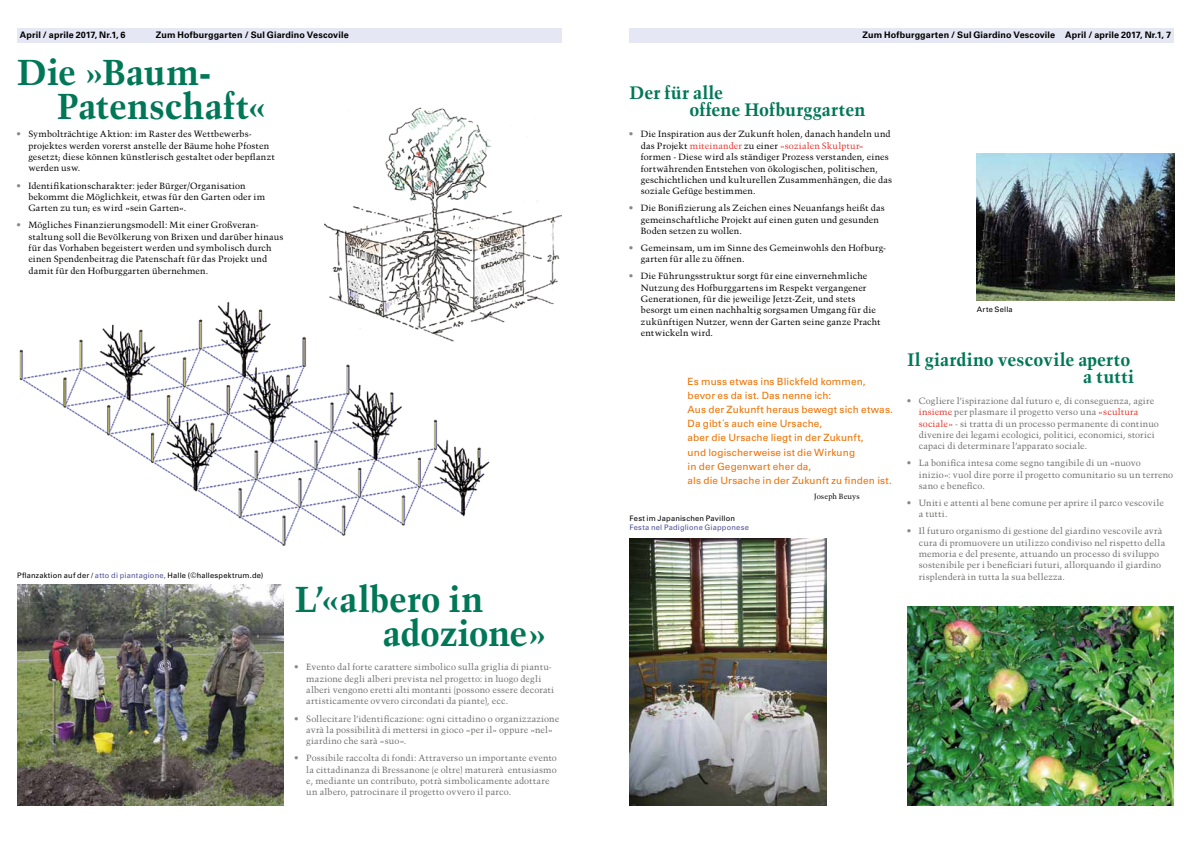
<style>
.page{position:relative;width:1191px;height:842px;background:#fff}
.page>*{position:absolute;margin:0;border:0;box-sizing:border-box;transform-origin:0 0}
.t1{font:700 36px/34px "Trump Mediaeval LT Std";letter-spacing:-.005em;color:#007757}
.t2{font:700 18px/17px "Trump Mediaeval LT Std";letter-spacing:.005em;color:#007757}
.t3{font:10px/14.2px "Univers LT Pro 55 Roman";letter-spacing:.015em;color:#ee7100}
.t4{font:9px/11.3px "Trump Mediaeval LT Std";letter-spacing:.015em;color:#000}
.t5{font:9px/11.3px "Trump Mediaeval LT Std";letter-spacing:.015em;color:#6f6f6e}
.t6{font:700 9px "Univers LT Pro 65";letter-spacing:.015em;color:#000}
.t7{font:7.5px "Univers LT Pro 55 Roman";letter-spacing:.025em;color:#000}
.t8{font:7.5px "Univers LT Pro 55 Roman";letter-spacing:.025em;color:#4f5298}
.t9{font:7.5px "Trump Mediaeval LT Std";letter-spacing:.015em;color:#000}
.s1{font-family:"Univers LT Pro 55 Roman";color:#878786}
.s2{color:#4f5298}
.s3{color:#e73229}
</style>
<div class="page">
<div style="left:629px;top:28px;width:545px;height:15px;background:#e6e7f5"></div>
<div style="left:17px;top:28px;width:544px;height:15px;background:#e6e7f5"></div>
<img style="left:17px;top:584px;width:266px;height:221px">
<img style="left:19px;top:302px;width:471px;height:244px">
<img style="left:325px;top:107px;width:236px;height:234px">
<img style="left:629px;top:539px;width:197px;height:266px">
<img style="left:977px;top:153px;width:197px;height:147px">
<img style="left:907px;top:607px;width:267px;height:198px">
<p class="t6" style="left:20px;top:29px;width:107px">April / aprile 2017, Nr.1, 6</p>
<p class="t6" style="left:156px;top:29px;width:194px">Zum Hofburggarten / Sul Giardino Vescovile</p>
<p class="t6" style="left:862px;top:29px;width:310px">Zum Hofburggarten / Sul Giardino Vescovile April / aprile 2017, Nr.1, 7</p>
<h1 class="t1" style="left:57px;top:55px;width:212px;text-indent:-40px">Die »Baum-<br>Patenschaft«</h1>
<p class="t4" style="left:28px;top:129px;width:248px;text-indent:-11px"><span class="s1">•</span> Symbolträchtige Aktion: im Raster des Wettbewerbs&shy;projektes werden vorerst anstelle der Bäume hohe Pfosten gesetzt; diese können künstlerisch gestaltet oder bepflanzt werden usw.</p>
<p class="t4" style="left:28px;top:180px;width:238px;text-indent:-11px"><span class="s1">•</span> Identifikationscharakter: jeder Bürger/Organisation bekommt die Möglichkeit, etwas für den Garten oder im<br>Garten zu tun; es wird »sein Garten«.</p>
<p class="t4" style="left:28px;top:219px;width:256px;text-indent:-11px"><span class="s1">•</span> Mögliches Finanzierungsmodell: Mit einer Großveran&shy;staltung soll die Bevölkerung von Brixen und darüber hinaus für das Vorhaben begeistert werden und symbolisch durch einen Spendenbeitrag die Patenschaft für das Projekt und damit für den Hofburggarten übernehmen.</p>
<p class="t7" style="left:17px;top:571px;width:248px">Pflanzaktion auf der / <span class="s2">atto di piantagione,</span> Halle (©hallespektrum.de)</p>
<h1 class="t1" style="left:383px;top:582px;width:166px;text-indent:-88px">L’«albero in adozione»</h1>
<p class="t5" style="left:306px;top:662px;width:249px;text-indent:-11px"><span class="s1">•</span> Evento dal forte carattere simbolico sulla griglia di piantu&shy;mazione degli alberi prevista nel progetto: in luogo degli alberi vengono eretti alti montanti (possono essere decorati artisticamente ovvero circondati da piante), ecc.</p>
<p class="t5" style="left:306px;top:713px;width:254px;text-indent:-11px"><span class="s1">•</span> Sollecitare l’identificazione: ogni cittadino o organizzazione avrà la possibilità di mettersi in gioco «per il» oppure «nel» giardino che sarà «suo».</p>
<p class="t5" style="left:306px;top:752px;width:252px;text-indent:-11px"><span class="s1">•</span> Possibile raccolta di fondi: Attraverso un importante evento la cittadinanza di Bressanone (e oltre) maturerà entusiasmo e, mediante un contributo, potrà simbolicamente adottare un albero, patrocinare il progetto ovvero il parco.</p>
<h2 class="t2" style="left:689px;top:84px;width:177px;text-indent:-60px">Der für alle<br>offene Hofburggarten</h2>
<p class="t4" style="left:641px;top:129px;width:253px;text-indent:-11px"><span class="s1">•</span> Die Inspiration aus der Zukunft holen, danach handeln und das Projekt <span class="s3">miteinander</span> zu einer <span class="s3">»sozialen Skulptur« </span>formen - Diese wird als ständiger Prozess verstanden, eines fortwährenden Entstehen von ökologischen, politischen, geschichtlichen und kulturellen Zusammenhängen, die das soziale Gefüge bestimmen.</p>
<p class="t4" style="left:641px;top:202px;width:245px;text-indent:-11px"><span class="s1">•</span> Die Bonifizierung als Zeichen eines Neuanfangs heißt das gemeinschaftliche Projekt auf einen guten und gesunden<br>Boden setzen zu wollen.</p>
<p class="t4" style="left:641px;top:242px;width:247px;text-indent:-11px"><span class="s1">•</span> Gemeinsam, um im Sinne des Gemeinwohls den Hofburg&shy;garten für alle zu öffnen.</p>
<p class="t4" style="left:641px;top:270px;width:241px;text-indent:-11px"><span class="s1">•</span> Die Führungsstruktur sorgt für eine einvernehmliche Nutzung des Hofburggartens im Respekt vergangener Generationen, für die jeweilige Jetzt-Zeit, und stets besorgt um einen nachhaltig sorgsamen Umgang für die zukünftigen Nutzer, wenn der Garten seine ganze Pracht entwickeln wird.</p>
<p class="t7" style="left:977px;top:304px;width:37px">Arte Sella</p>
<h2 class="t2" style="left:907px;top:351px;width:225px">Il giardino vescovile aperto</h2>
<p class="t3" style="left:687px;top:374px;width:179px">Es muss etwas ins Blickfeld kommen,</p>
<h2 class="t2" style="left:1083px;top:368px;width:52px">a tutti</h2>
<p class="t3" style="left:687px;top:388px;width:207px">bevor es da ist. Das nenne ich:<br>Aus der Zukunft heraus bewegt sich etwas.<br>Da gibt´s auch eine Ursache,<br>aber die Ursache liegt in der Zukunft,<br>und logischerweise ist die Wirkung<br>in der Gegenwart eher da,<br>als die Ursache in der Zukunft zu finden ist.</p>
<p class="t9" style="left:814px;top:491px;width:47px">Joseph Beuys</p>
<p class="t5" style="left:918px;top:395px;width:242px;text-indent:-11px"><span class="s1">•</span> Cogliere l’ispirazione dal futuro e, di conseguenza, agire <span class="s3">insieme</span> per plasmare il progetto verso una <span class="s3">«scultura sociale»</span> - si tratta di un processo permanente di continuo divenire dei legami ecologici, politici, economici, storici capaci di determinare l’apparato sociale.</p>
<p class="t5" style="left:918px;top:457px;width:256px;text-indent:-11px"><span class="s1">•</span> La bonifica intesa come segno tangibile di un «nuovo inizio»: vuol dire porre il progetto comunitario su un terreno sano e benefico.</p>
<p class="t5" style="left:918px;top:497px;width:247px;text-indent:-11px"><span class="s1">•</span> Uniti e attenti al bene comune per aprire il parco vescovile a tutti.</p>
<p class="t5" style="left:918px;top:526px;width:248px;text-indent:-11px"><span class="s1">•</span> Il futuro organismo di gestione del giardino vescovile avrà cura di promuovere un utilizzo condiviso nel rispetto della memoria e del presente, attuando un processo di sviluppo sostenibile per i beneficiari futuri, allorquando il giardino risplenderà in tutta la sua bellezza.</p>
<p class="t7" style="left:629px;top:514px;width:107px">Fest im Japanischen Pavillon</p>
<p class="t8" style="left:629px;top:523px;width:121px">Festa nel Padiglione Giapponese</p>
</div>
